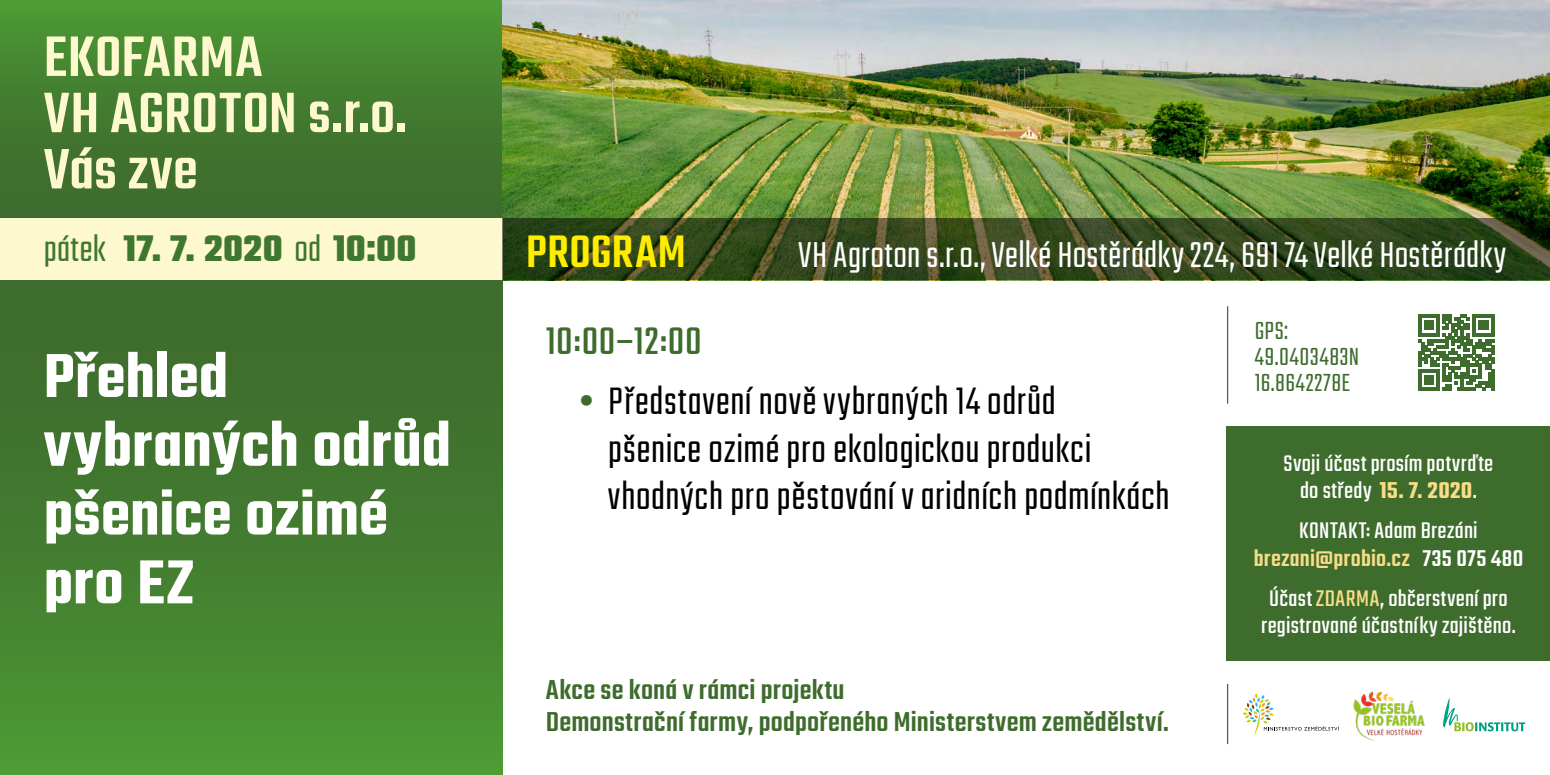
<style>
.page{position:relative;width:1550px;height:775px;background:#fff}
.page>*{position:absolute;margin:0;border:0;box-sizing:border-box;transform-origin:0 0}
.t1{font:600 67.5px/68.8px "Teko";letter-spacing:.005em;color:#fff}
.t2{font:500 62.5px/56.2px "Teko";letter-spacing:.01em;color:#fef8ce}
.t3{font:500 50px "Teko";letter-spacing:.01em;color:#ffed00}
.t4{font:300 42.5px/47.5px "Teko";letter-spacing:.015em;color:#000}
.t5{font:42.5px "Teko";letter-spacing:.015em;color:#3e6c2d}
.t6{font:300 40px "Teko";letter-spacing:.01em;color:#fff}
.t7{font:700 40px "Teko";letter-spacing:.01em;color:#3f7730}
.t8{font:500 30px/32.5px "Teko";letter-spacing:.01em;color:#3e6c2d}
.t9{font:300 27.5px/26.2px "Teko";letter-spacing:.03em;color:#3e6c2d}
.t10{font:25px/27.5px "Teko";letter-spacing:.02em;color:#fff;text-align:center}
.s1{font-weight:300}
.s2{color:#3e6c2d}
.s3{font-weight:600;color:#f8dc87}
.s4{font-weight:500;color:#f8dc87}
.s5{font-weight:500}
.s6{color:#f8dc87}
</style>
<div class="page">
<div style="left:0;top:0;width:502px;height:219px;background:linear-gradient(to bottom,#4c9734,#3c652c)"></div>
<div style="left:0;top:280px;width:502px;height:495px;background:linear-gradient(to bottom,#3c652c,#4b9734)"></div>
<img style="left:502px;top:0;width:1048px;height:219px">
<div style="left:0;top:219px;width:502px;height:61px;background:#fef8ce"></div>
<svg style="left:502px;top:219px;width:1048px;height:61px;background:#34461d"></svg>
<hr style="left:1227px;top:306px;width:1px;height:98px;background:#3e6c2d">
<hr style="left:1227px;top:684px;width:1px;height:60px;background:#3e6c2d">
<div style="left:1227px;top:426px;width:323px;height:235px;background:#3e6c2d"></div>
<svg style="left:1418px;top:315px;width:76px;height:76px"></svg>
<img style="left:1353px;top:691px;width:72px;height:50px">
<svg style="left:1443px;top:697px;width:82px;height:34px"></svg>
<svg style="left:1243px;top:693px;width:96px;height:42px"></svg>
<h2 class="t2" style="left:44px;top:33px;width:365px">EKOFARMA<br>VH AGROTON s.r.o.<br>Vás zve</h2>
<h3 class="t7" style="left:44px;top:222px;width:374px"><span class="s1">pátek</span> 17. 7. 2020 <span class="s1">od</span> 10:00</h3>
<h3 class="t3" style="left:526px;top:223px;width:161px">PROGRAM</h3>
<h3 class="t6" style="left:799px;top:234px;width:709px">VH Agroton s.r.o., Velké Hostěrádky 224, 691 74 Velké Hostěrádky</h3>
<h1 class="t1" style="left:44px;top:347px;width:409px">Přehled vybraných odrůd pšenice ozimé pro EZ</h1>
<h3 class="t5" style="left:546px;top:318px;width:157px">10:00–12:00</h3>
<h3 class="t4" style="left:608px;top:381px;width:563px;text-indent:-30px"><span class="s2">•</span> Představení nově vybraných 14 odrůd<br>pšenice ozimé pro ekologickou produkci vhodných pro pěstování v aridních podmínkách</h3>
<p class="t8" style="left:546px;top:675px;width:625px">Akce se koná v rámci projektu<br>Demonstrační farmy, podpořeného Ministerstvem zemědělství.</p>
<p class="t9" style="left:1255px;top:319px;width:106px">GPS:<br>49.0403483N<br>16.8642278E</p>
<p class="t10" style="left:1284px;top:451px;width:211px">Svoji účast prosím potvrďte do středy <span class="s3">15. 7. 2020</span>.</p>
<p class="t10" style="left:1254px;top:519px;width:271px">KONTAKT: Adam Brezáni <span class="s4">brezani@probio.cz</span> <span class="s5">735 075 480</span></p>
<p class="t10" style="left:1261px;top:586px;width:256px">Účast <span class="s6">ZDARMA</span>, občerstvení pro registrované účastníky zajištěno.</p>
</div>
